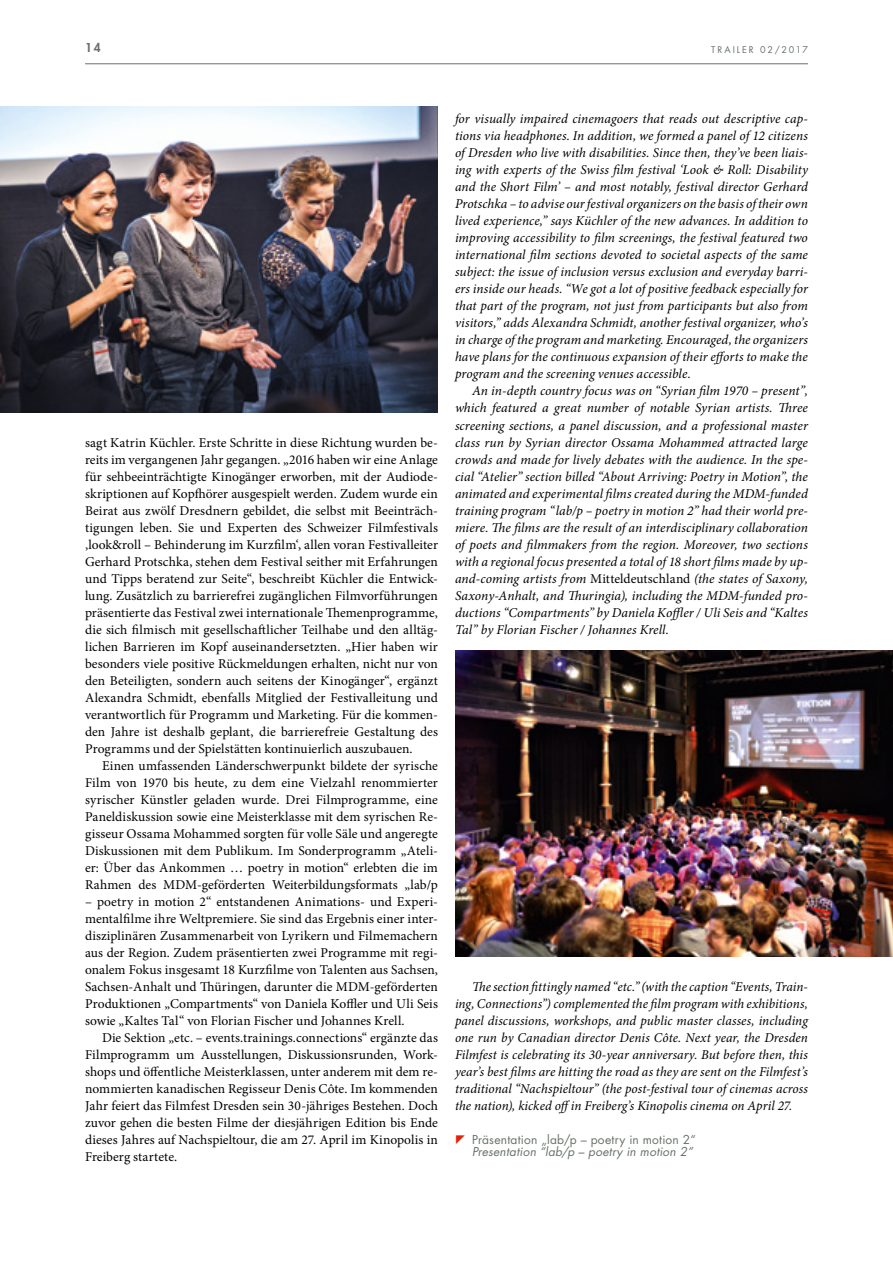
<style>
.page{position:relative;width:893px;height:1263px;background:#fff}
.page>*{position:absolute;margin:0;border:0;box-sizing:border-box;transform-origin:0 0}
.t1{font:13.5px/17px "Minion Pro";color:#000;text-align:justify}
.t2{font:italic 13.5px/17px "Minion Pro";letter-spacing:.005em;color:#000;text-align:justify}
.t3{font:12px "Futura Std";letter-spacing:.02em;color:#677168}
.t4{font:italic 12px "Futura Std";letter-spacing:.02em;color:#677168}
.t5{font:800 12px "Futura Std";color:#677168}
.t6{font:9px "Futura Std";letter-spacing:.215em;color:#677168}
.s1{font-style:normal}
</style>
<div class="page">
<img style="left:0;top:106px;width:438px;height:306px">
<img style="left:455px;top:651px;width:438px;height:306px">
<hr style="left:85px;top:63px;width:723px;height:1px;background:#677168">
<p class="t5" style="left:85px;top:40px;width:17px">14</p>
<p class="t6" style="left:711px;top:43px;width:98px">TRAILER 02/2017</p>
<p class="t1" style="left:85px;top:434px;width:354px">sagt Katrin Küchler. Erste Schritte in diese Richtung wurden be&shy;reits im vergangenen Jahr gegangen. „2016 haben wir eine Anlage für sehbeeinträchtigte Kinogänger erworben, mit der Audiode&shy;skriptionen auf Kopfhörer ausgespielt werden. Zudem wurde ein Beirat aus zwölf Dresdnern gebildet, die selbst mit Beeinträch&shy;tigungen leben. Sie und Experten des Schweizer Filmfestivals ‚look&amp;roll – Behinderung im Kurzfilm‘, allen voran Festivalleiter Gerhard Protschka, stehen dem Festival seither mit Erfahrungen und Tipps beratend zur Seite“, beschreibt Küchler die Entwick&shy;lung. Zusätzlich zu barrierefrei zugänglichen Filmvorführungen präsentierte das Festival zwei internationale Themenprogramme, die sich filmisch mit gesellschaftlicher Teilhabe und den alltäg&shy;lichen Barrieren im Kopf auseinandersetzten. „Hier haben wir besonders viele positive Rückmeldungen erhalten, nicht nur von den Beteiligten, sondern auch seitens der Kinogänger“, ergänzt Alexandra Schmidt, ebenfalls Mitglied der Festivalleitung und verantwortlich für Programm und Marketing. Für die kommen&shy;den Jahre ist deshalb geplant, die barrierefreie Gestaltung des Programms und der Spielstätten kontinuierlich auszubauen.</p>
<p class="t1" style="left:85px;top:757px;width:354px;text-indent:17px">Einen umfassenden Länderschwerpunkt bildete der syrische Film von 1970 bis heute, zu dem eine Vielzahl renommierter syrischer Künstler geladen wurde. Drei Filmprogramme, eine Paneldiskussion sowie eine Meisterklasse mit dem syrischen Re&shy;gisseur Ossama Mohammed sorgten für volle Säle und angeregte Diskussionen mit dem Publikum. Im Sonderprogramm „Ateli&shy;er: Über das Ankommen … poetry in motion“ erlebten die im Rahmen des MDM-geförderten Weiterbildungsformats „lab/p</p>
<p class="t1" style="left:85px;top:893px;width:354px">– poetry in motion 2“ entstandenen Animations- und Experi&shy;mentalfilme ihre Weltpremiere. Sie sind das Ergebnis einer inter&shy;disziplinären Zusammenarbeit von Lyrikern und Filmemachern aus der Region. Zudem präsentierten zwei Programme mit regi&shy;onalem Fokus insgesamt 18 Kurzfilme von Talenten aus Sachsen, Sachsen-Anhalt und Thüringen, darunter die MDM-geförderten Produktionen „Compartments“ von Daniela Koffler und Uli Seis sowie „Kaltes Tal“ von Florian Fischer und Johannes Krell.</p>
<p class="t1" style="left:85px;top:1029px;width:354px;text-indent:17px">Die Sektion „etc. – events.trainings.connections“ ergänzte das Filmprogramm um Ausstellungen, Diskussionsrunden, Work&shy;shops und öffentliche Meisterklassen, unter anderem mit dem re&shy;nommierten kanadischen Regisseur Denis Côte. Im kommenden Jahr feiert das Filmfest Dresden sein 30-jähriges Bestehen. Doch zuvor gehen die besten Filme der diesjährigen Edition bis Ende dieses Jahres auf Nachspieltour, die am 27. April im Kinopolis in Freiberg startete.</p>
<p class="t2" style="left:455px;top:110px;width:354px">for visually impaired cinemagoers that reads out descriptive cap&shy;tions via headphones. In addition, we formed a panel of 12 citizens of Dresden who live with disabilities. Since then, they’ve been liais&shy;ing with experts of the Swiss film festival ‘Look &amp; Roll: Disability and the Short Film’ – and most notably, festival director Gerhard Protschka – to advise our festival organizers on the basis of their own lived experience,” says Küchler of the new advances. In addition to improving accessibility to film screenings, the festival featured two international film sections devoted to societal aspects of the same subject: the issue of inclusion versus exclusion and everyday barri&shy;ers inside our heads. “We got a lot of positive feedback especially for that part of the program, not just from participants but also from visitors,” adds Alexandra Schmidt, another festival organizer, who’s in charge of the program and marketing. Encouraged, the organizers have plans for the continuous expansion of their efforts to make the program and the screening venues accessible.</p>
<p class="t2" style="left:455px;top:383px;width:354px;text-indent:17px">An in-depth country focus was on “Syrian film 1970 – present”, which featured a great number of notable Syrian artists. Three screening sections, a panel discussion, and a professional master class run by Syrian director Ossama Mohammed attracted large crowds and made for lively debates with the audience. In the spe&shy;cial “Atelier” section billed “About Arriving: Poetry in Motion”, the animated and experimental films created during the MDM-funded training program “lab/p – poetry in motion 2” had their world pre&shy;miere. The films are the result of an interdisciplinary collaboration of poets and filmmakers from the region. Moreover, two sections with a regional focus presented a total of 18 short films made by up&shy;and-coming artists from <span class="s1">Mitteldeutschland</span> (the states of Saxony, Saxony-Anhalt, and Thuringia), including the MDM-funded pro&shy;ductions “Compartments” by Daniela Koffler / Uli Seis and “Kaltes Tal” by Florian Fischer / Johannes Krell.</p>
<p class="t2" style="left:455px;top:978px;width:354px;text-indent:17px">The section fittingly named “etc.” (with the caption “Events, Train&shy;ing, Connections”) complemented the film program with exhibitions, panel discussions, workshops, and public master classes, including one run by Canadian director Denis Côte. Next year, the Dresden Filmfest is celebrating its 30-year anniversary. But before then, this year’s best films are hitting the road as they are sent on the Filmfest’s traditional “Nachspieltour” (the post-festival tour of cinemas across the nation), kicked offin Freiberg’s Kinopolis cinema on April 27.</p>
<p class="t3" style="left:472px;top:1132px;width:225px">Präsentation „lab/p – poetry in motion 2“</p>
<p class="t4" style="left:472px;top:1144px;width:222px">Presentation “lab/p – poetry in motion 2”</p>
</div>
